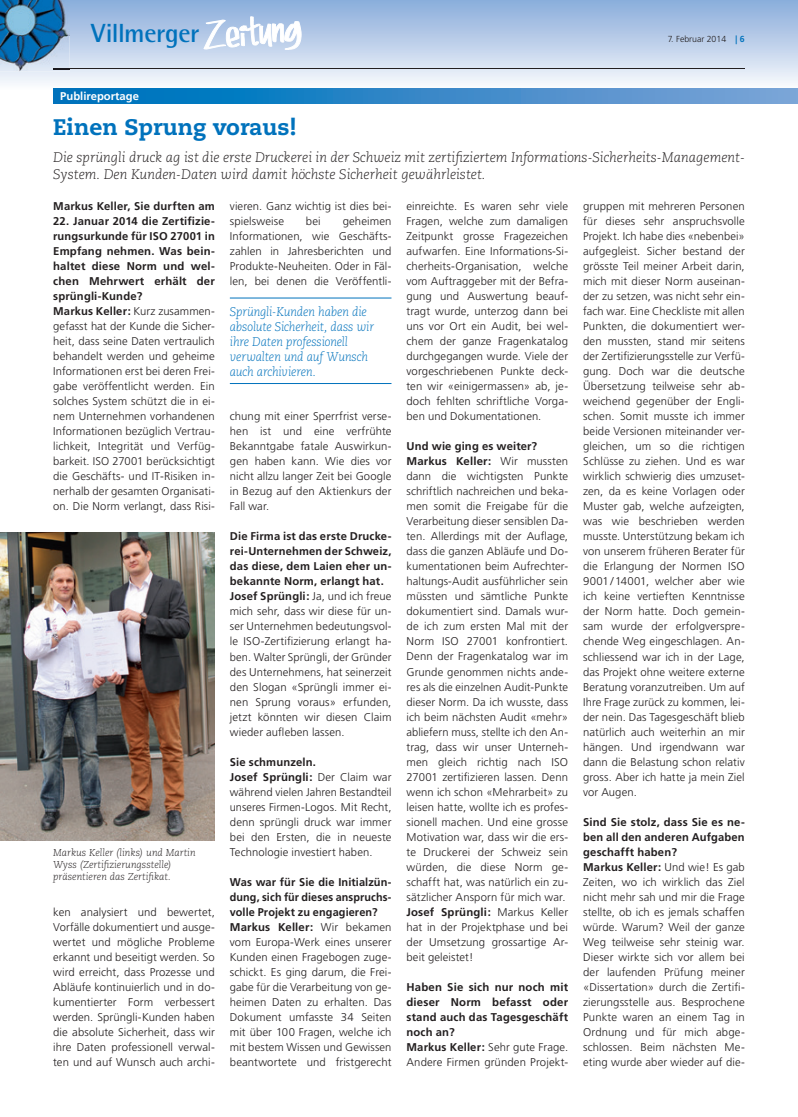
<style>
.page{position:relative;width:798px;height:1117px;background:#fff}
.page>*{position:absolute;margin:0;border:0;box-sizing:border-box;transform-origin:0 0}
.t1{font:700 26.25px "Rotis Semi Sans";letter-spacing:-.02em;color:#0072bc}
.t2{font:800 22.5px "Caecilia";color:#0072bc}
.t3{font:italic 300 13.75px/16.5px "Caecilia";color:#231f20}
.t4{font:italic 300 12.5px/15px "Caecilia";letter-spacing:-.015em;color:#0072bc;scale:.95 1}
.t5{font:300 11.25px/15px "Frutiger";letter-spacing:.01em;color:#231f20}
.t6{font:700 11.25px/15px "Frutiger";letter-spacing:.015em;color:#231f20}
.t7{font:700 11.25px "Frutiger";color:#fff}
.t8{font:italic 300 10px/12px "Caecilia";color:#231f20}
.t9{font:300 8.75px "Frutiger";color:#231f20}
.s1{font-family:"Myriad";font-weight:700;color:#0072bc}
.s2{font-weight:700;color:#0072bc}
.s3{font-weight:700}
.s4{font-weight:300}
</style>
<div class="page">
<svg style="left:0;top:0;width:797px;height:89px;background:#bdd0e8"></svg>
<hr style="left:53px;top:69px;width:691px;height:1px;background:#231f20">
<svg style="left:204px;top:12px;width:97px;height:45px"></svg>
<img style="left:0;top:0;width:69px;height:71px">
<svg style="left:53px;top:69px;width:16px;height:1px"></svg>
<svg style="left:53px;top:89px;width:744px;height:15px;background:#3589c8"></svg>
<img style="left:0;top:532px;width:215px;height:308px">
<hr style="left:230px;top:297px;width:161px;height:1px;background:#0072bc">
<hr style="left:230px;top:383px;width:161px;height:1px;background:#0072bc">
<h1 class="t1" style="left:91px;top:17px;width:110px">Villmerger</h1>
<p class="t9" style="left:667px;top:34px;width:79px">7. Februar 2014 <span class="s1">|</span> <span class="s2">6</span></p>
<p class="t7" style="left:60px;top:89px;width:80px">Publireportage</p>
<h2 class="t2" style="left:53px;top:113px;width:244px">Einen Sprung voraus!</h2>
<p class="t3" style="left:53px;top:149px;width:692px">Die sprüngli druck ag ist die erste Druckerei in der Schweiz mit zertifiziertem Informations-Sicherheits-Management-<br>System. Den Kunden-Daten wird damit höchste Sicherheit gewährleistet.</p>
<p class="t6" style="left:53px;top:199px;width:163px">Markus Keller, Sie durften am</p>
<p class="t5" style="left:53px;top:214px;width:163px"><span class="s3">22. Januar 2014 die Zertifizie&shy;rungsurkunde für ISO 27001 in<br>Empfang nehmen. Was bein&shy;haltet diese Norm und wel&shy;chen Mehrwert erhält der sprüngli-Kunde?<br>Markus Keller:</span> Kurz zusammen&shy;gefasst hat der Kunde die Sicher&shy;heit, dass seine Daten vertraulich behandelt werden und geheime<br>Informationen erst bei deren Frei&shy;gabe veröffentlicht werden. Ein solches System schützt die in ei&shy;nem Unternehmen vorhandenen<br>Informationen bezüglich Vertrau&shy;lichkeit, Integrität und Verfüg&shy;barkeit. ISO 27001 berücksichtigt die Geschäfts- und IT-Risiken in&shy;nerhalb der gesamten Organisati&shy;on. Die Norm verlangt, dass Risi-</p>
<p class="t5" style="left:230px;top:199px;width:163px">vieren. Ganz wichtig ist dies bei&shy;spielsweise</p>
<p class="t5" style="left:406px;top:199px;width:163px;text-align:justify">einreichte. Es waren sehr viele Fragen, welche zum damaligen Zeitpunkt grosse Fragezeichen aufwarfen. Eine Informations-Si&shy;cherheits-Organisation, welche vom Auftraggeber mit der Befra&shy;gung und Auswertung beauf&shy;tragt wurde, unterzog dann bei uns vor Ort ein Audit, bei wel&shy;chem der ganze Fragenkatalog durchgegangen wurde. Viele der vorgeschriebenen Punkte deck&shy;ten wir «einigermassen» ab, je&shy;doch fehlten schriftliche Vorga&shy;ben und Dokumentationen.</p>
<p class="t5" style="left:406px;top:439px;width:163px"><span class="s3">Und wie ging es weiter?<br>Markus Keller:</span> Wir mussten dann die wichtigsten Punkte schriftlich nachreichen und beka&shy;men somit die Freigabe für die<br>Verarbeitung dieser sensiblen Da&shy;ten. Allerdings mit der Auflage, dass die ganzen Abläufe und Do&shy;kumentationen beim Aufrechter&shy;haltungs-Audit ausführlicher sein müssten und sämtliche Punkte dokumentiert sind. Damals wur&shy;de ich zum ersten Mal mit der<br>Norm ISO 27001 konfrontiert.<br>Denn der Fragenkatalog war im<br>Grunde genommen nichts ande&shy;res als die einzelnen Audit-Punkte dieser Norm. Da ich wusste, dass ich beim nächsten Audit «mehr» abliefern muss, stellte ich den An&shy;trag, dass wir unser Unterneh&shy;men gleich richtig nach ISO<br>27001 zertifizieren lassen. Denn wenn ich schon «Mehrarbeit» zu leisen hatte, wollte ich es profes&shy;sionell machen. Und eine grosse<br>Motivation war, dass wir die ers&shy;te Druckerei der Schweiz sein würden, die diese Norm ge&shy;schafft hat, was natürlich ein zu&shy;sätzlicher Ansporn für mich war.<br><span class="s3">Josef Sprüngli:</span> Markus Keller hat in der Projektphase und bei der Umsetzung grossartige Ar&shy;beit geleistet!</p>
<p class="t6" style="left:406px;top:979px;width:163px">Haben Sie sich nur noch mit dieser Norm befasst oder stand auch das Tagesgeschäft noch an?<br>Markus Keller: <span class="s4">Sehr gute Frage.<br>Andere Firmen gründen Projekt-</span></p>
<p class="t5" style="left:583px;top:199px;width:163px;text-align:justify">gruppen mit mehreren Personen für dieses sehr anspruchsvolle Projekt. Ich habe dies «nebenbei» aufgegleist. Sicher bestand der grösste Teil meiner Arbeit darin, mich mit dieser Norm auseinan&shy;der zu setzen, was nicht sehr ein&shy;fach war. Eine Checkliste mit allen Punkten, die dokumentiert wer&shy;den mussten, stand mir seitens der Zertifizierungsstelle zur Verfü&shy;gung. Doch war die deutsche Übersetzung teilweise sehr ab&shy;weichend gegenüber der Engli&shy;schen. Somit musste ich immer beide Versionen miteinander ver&shy;gleichen, um so die richtigen Schlüsse zu ziehen. Und es war wirklich schwierig dies umzuset&shy;zen, da es keine Vorlagen oder Muster gab, welche aufzeigten, was wie beschrieben werden musste. Unterstützung bekam ich von unserem früheren Berater für die Erlangung der Normen ISO 9001 / 14001, welcher aber wie ich keine vertieften Kenntnisse der Norm hatte. Doch gemein&shy;sam wurde der erfolgverspre&shy;chende Weg eingeschlagen. An&shy;schliessend war ich in der Lage, das Projekt ohne weitere externe Beratung voranzutreiben. Um auf Ihre Frage zurück zu kommen, lei&shy;der nein. Das Tagesgeschäft blieb natürlich auch weiterhin an mir hängen. Und irgendwann war dann die Belastung schon relativ gross. Aber ich hatte ja mein Ziel vor Augen.</p>
<p class="t5" style="left:583px;top:814px;width:163px"><span class="s3">Sind Sie stolz, dass Sie es ne&shy;ben all den anderen Aufgaben geschafft haben?<br>Markus Keller:</span> Und wie! Es gab<br>Zeiten, wo ich wirklich das Ziel nicht mehr sah und mir die Frage stellte, ob ich es jemals schaffen würde. Warum? Weil der ganze<br>Weg teilweise sehr steinig war.<br>Dieser wirkte sich vor allem bei der laufenden Prüfung meiner «Dissertation» durch die Zertifi&shy;zierungsstelle aus. Besprochene<br>Punkte waren an einem Tag in<br>Ordnung und für mich abge&shy;schlossen. Beim nächsten Me&shy;eting wurde aber wieder auf die-</p>
<p class="t5" style="left:230px;top:214px;width:163px;text-align:justify;text-indent:113px">geheimen Informationen, wie Geschäfts&shy;zahlen in Jahresberichten und Produkte-Neuheiten. Oder in Fäl&shy;len, bei denen die Veröffentli-</p>
<p class="t5" style="left:306px;top:214px;width:16px">bei</p>
<p class="t4" style="left:230px;top:304px;width:153px">Sprüngli-Kunden haben die absolute Sicherheit, dass wir ihre Daten professionell verwalten und auf Wunsch auch archivieren.</p>
<p class="t5" style="left:230px;top:409px;width:163px;text-align:justify">chung mit einer Sperrfrist verse&shy;hen ist und eine verfrühte Bekanntgabe fatale Auswirkun&shy;gen haben kann. Wie dies vor nicht allzu langer Zeit bei Google in Bezug auf den Aktienkurs der Fall war.</p>
<p class="t5" style="left:230px;top:529px;width:163px"><span class="s3">Die Firma ist das erste Drucke&shy;rei-Unternehmen der Schweiz, das diese, dem Laien eher un&shy;bekannte Norm, erlangt hat.<br>Josef Sprüngli:</span> Ja, und ich freue mich sehr, dass wir diese für un&shy;ser Unternehmen bedeutungsvol&shy;le ISO-Zertifizierung erlangt ha&shy;ben. Walter Sprüngli, der Gründer des Unternehmens, hat seinerzeit den Slogan «Sprüngli immer ei&shy;nen Sprung voraus» erfunden, jetzt könnten wir diesen Claim wieder aufleben lassen.</p>
<p class="t5" style="left:230px;top:754px;width:163px"><span class="s3">Sie schmunzeln.<br>Josef Sprüngli:</span> Der Claim war während vielen Jahren Bestandteil unseres Firmen-Logos. Mit Recht, denn sprüngli druck war immer bei den Ersten, die in neueste<br>Technologie investiert haben.</p>
<p class="t5" style="left:230px;top:874px;width:163px"><span class="s3">Was war für Sie die Initialzün&shy;dung, sich für dieses anspruchs&shy;volle Projekt zu engagieren?<br>Markus Keller:</span> Wir bekamen vom Europa-Werk eines unserer<br>Kunden einen Fragebogen zuge&shy;schickt. Es ging darum, die Frei&shy;gabe für die Verarbeitung von ge&shy;heimen Daten zu erhalten. Das<br>Dokument umfasste 34 Seiten mit über 100 Fragen, welche ich mit bestem Wissen und Gewissen beantwortete und fristgerecht</p>
<p class="t8" style="left:53px;top:846px;width:144px">Markus Keller (links) und Martin<br>Wyss (Zertifizierungsstelle) präsentieren das Zertifikat.</p>
<p class="t5" style="left:53px;top:904px;width:163px;text-align:justify">ken analysiert und bewertet, Vorfälle dokumentiert und ausge&shy;wertet und mögliche Probleme erkannt und beseitigt werden. So wird erreicht, dass Prozesse und Abläufe kontinuierlich und in do&shy;kumentierter Form verbessert werden. Sprüngli-Kunden haben die absolute Sicherheit, dass wir ihre Daten professionell verwal&shy;ten und auf Wunsch auch archi-</p>
</div>
